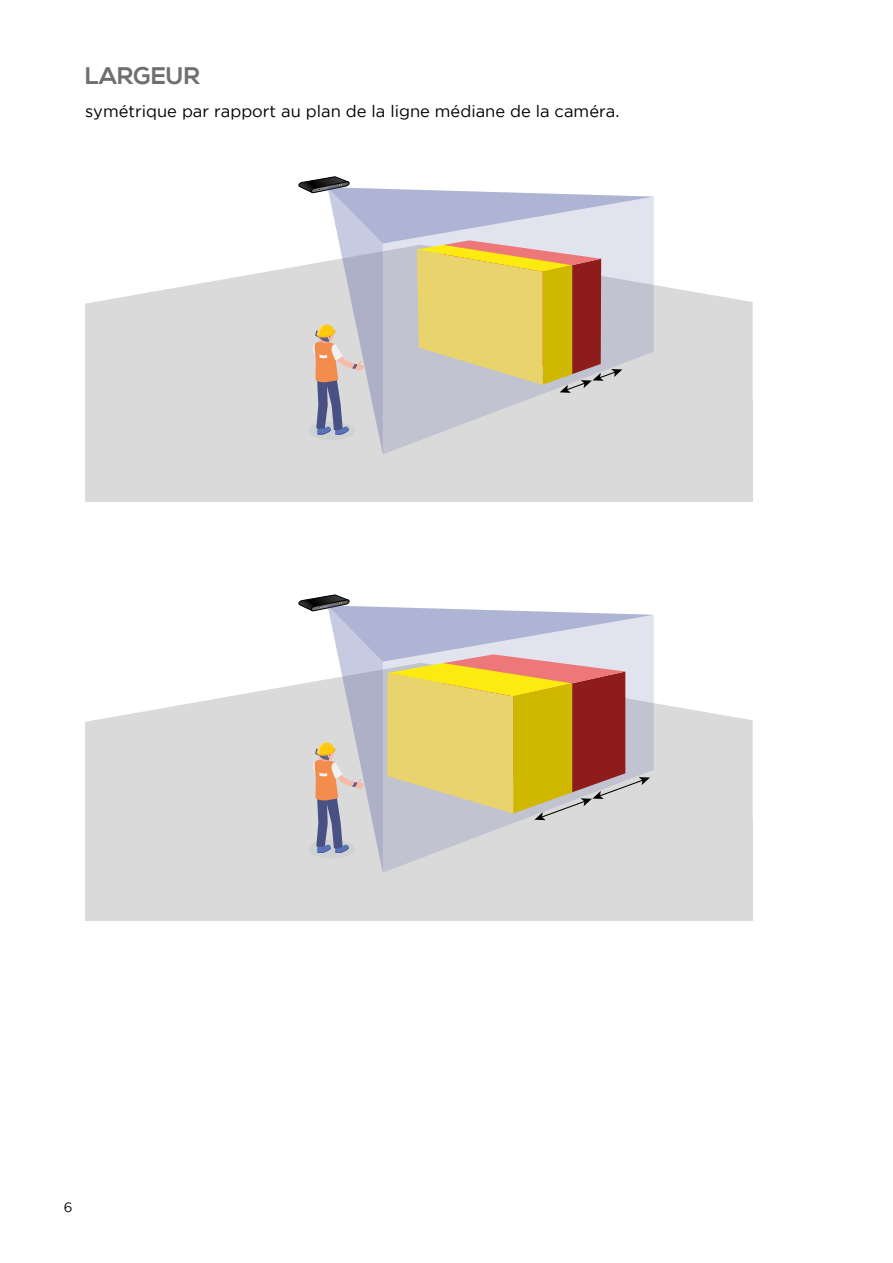
<style>
.page{position:relative;width:893px;height:1263px;background:#fff}
.page>*{position:absolute;margin:0;border:0;box-sizing:border-box;transform-origin:0 0}
.t1{font:700 24px "Nexa";color:#706f6f}
.t2{font:16.5px "Gotham";color:#000}
.t3{font:13.5px "Gotham";color:#000}
</style>
<div class="page">
<div style="left:85px;top:400px;width:668px;height:102px;background:#dadada"></div>
<svg style="left:85px;top:266px;width:668px;height:134px;fill:#dadada"></svg>
<svg style="left:299px;top:177px;width:355px;height:277px"></svg>
<div style="left:85px;top:818px;width:668px;height:102px;background:#dadada"></div>
<svg style="left:85px;top:684px;width:668px;height:134px;fill:#dadada"></svg>
<svg style="left:299px;top:595px;width:355px;height:277px"></svg>
<h1 class="t1" style="left:85px;top:62px;width:116px">LARGEUR</h1>
<p class="t2" style="left:85px;top:102px;width:536px">symétrique par rapport au plan de la ligne médiane de la caméra.</p>
<p class="t3" style="left:64px;top:1200px;width:10px">6</p>
</div>
